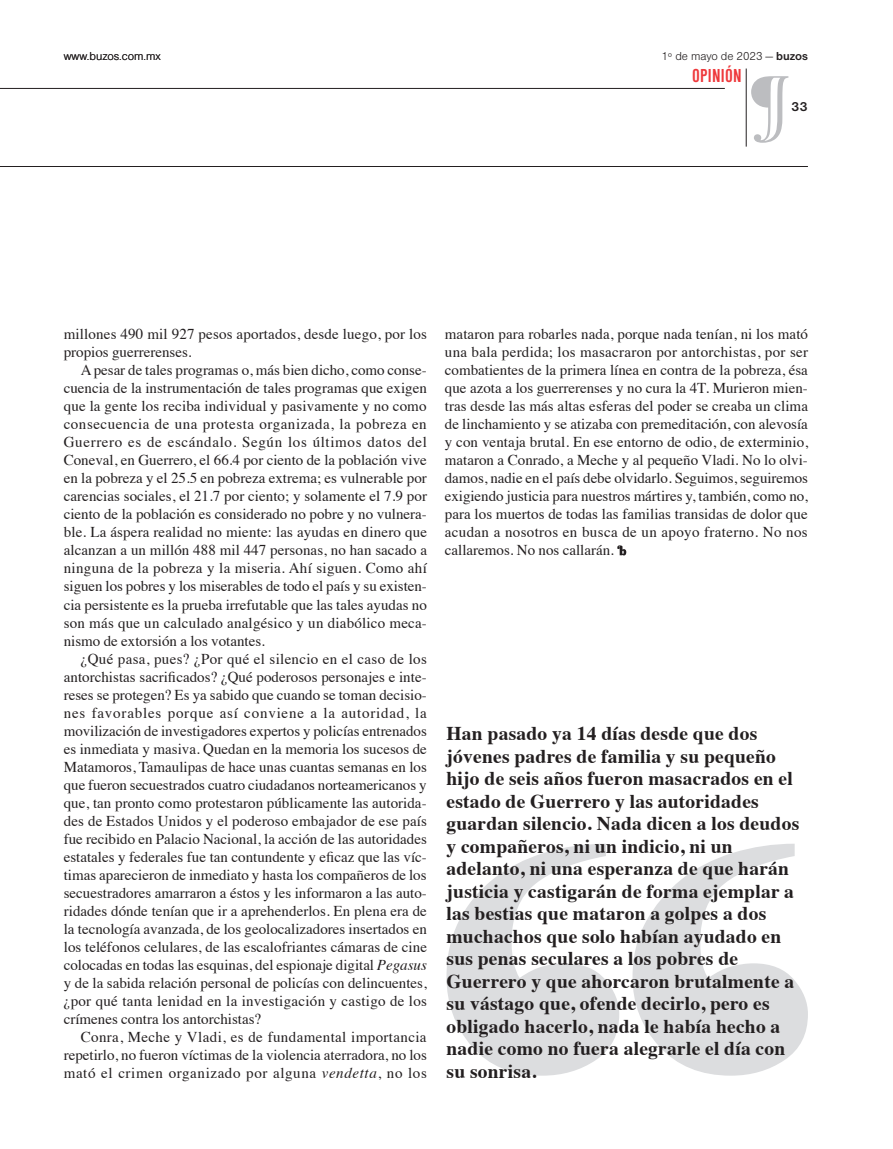
<style>
.page{position:relative;width:893px;height:1149px;background:#fff}
.page>*{position:absolute;margin:0;border:0;box-sizing:border-box;transform-origin:0 0}
.t1{font:700 19.5px/22.5px "Times";letter-spacing:.015em;color:#231f20}
.t2{font:700 condensed 19.5px "Nimbus Sans DOT";letter-spacing:.01em;color:#ee393c}
.t3{font:15px/18px "Times";letter-spacing:.01em;color:#231f20;text-align:justify}
.t4{font:700 13.5px "Nimbus Sans DOT";color:#231f20}
.t5{font:12px "Nimbus Sans DOT Ligh";color:#231f20}
.s1{font-family:"Nimbus Sans DOT";font-weight:700}
.s2{font-style:italic}
</style>
<div class="page">
<hr style="left:0;top:88px;width:725px;height:1px;background:#231f20">
<hr style="left:0;top:166px;width:808px;height:1px;background:#231f20">
<hr style="left:746px;top:68px;width:1px;height:78px;background:#231f20">
<svg style="left:751px;top:76px;width:37px;height:67px"></svg>
<svg style="left:617px;top:545px;width:9px;height:10px"></svg>
<svg style="left:446px;top:844px;width:362px;height:231px;fill:#dcdddf"></svg>
<p class="t5" style="left:64px;top:50px;width:99px">www.buzos.com.mx</p>
<p class="t5" style="left:661px;top:50px;width:148px">1º de mayo de 2023 — <span class="s1">buzos</span></p>
<p class="t4" style="left:791px;top:99px;width:18px">33</p>
<h1 class="t2" style="left:692px;top:65px;width:51px">OPINIÓN</h1>
<p class="t3" style="left:64px;top:324px;width:365px">millones 490 mil 927 pesos aportados, desde luego, por los propios guerrerenses.</p>
<p class="t3" style="left:64px;top:360px;width:365px;text-indent:17px">A pesar de tales programas o, más bien dicho, como conse&shy;cuencia de la instrumentación de tales programas que exigen que la gente los reciba individual y pasivamente y no como consecuencia de una protesta organizada, la pobreza en Guerrero es de escándalo. Según los últimos datos del Coneval, en Guerrero, el 66.4 por ciento de la población vive en la pobreza y el 25.5 en pobreza extrema; es vulnerable por carencias sociales, el 21.7 por ciento; y solamente el 7.9 por ciento de la población es considerado no pobre y no vulnera&shy;ble. La áspera realidad no miente: las ayudas en dinero que alcanzan a un millón 488 mil 447 personas, no han sacado a ninguna de la pobreza y la miseria. Ahí siguen. Como ahí siguen los pobres y los miserables de todo el país y su existen&shy;cia persistente es la prueba irrefutable que las tales ayudas no son más que un calculado analgésico y un diabólico meca&shy;nismo de extorsión a los votantes.</p>
<p class="t3" style="left:64px;top:648px;width:365px;text-indent:17px">¿Qué pasa, pues? ¿Por qué el silencio en el caso de los antorchistas sacrificados? ¿Qué poderosos personajes e inte&shy;reses se protegen? Es ya sabido que cuando se toman decisio&shy;nes favorables porque así conviene a la autoridad, la movilización de investigadores expertos y policías entrenados es inmediata y masiva. Quedan en la memoria los sucesos de Matamoros, Tamaulipas de hace unas cuantas semanas en los que fueron secuestrados cuatro ciudadanos norteamericanos y que, tan pronto como protestaron públicamente las autorida&shy;des de Estados Unidos y el poderoso embajador de ese país fue recibido en Palacio Nacional, la acción de las autoridades estatales y federales fue tan contundente y eficaz que las víc&shy;timas aparecieron de inmediato y hasta los compañeros de los secuestradores amarraron a éstos y les informaron a las auto&shy;ridades dónde tenían que ir a aprehenderlos. En plena era de la tecnología avanzada, de los geolocalizadores insertados en los teléfonos celulares, de las escalofriantes cámaras de cine colocadas en todas las esquinas, del espionaje digital <span class="s2">Pegasus </span>y de la sabida relación personal de policías con delincuentes, ¿por qué tanta lenidad en la investigación y castigo de los crímenes contra los antorchistas?</p>
<p class="t3" style="left:64px;top:1026px;width:365px;text-indent:17px">Conra, Meche y Vladi, es de fundamental importancia repetirlo, no fueron víctimas de la violencia aterradora, no los mató el crimen organizado por alguna <span class="s2">vendetta</span>, no los</p>
<p class="t3" style="left:445px;top:324px;width:365px">mataron para robarles nada, porque nada tenían, ni los mató una bala perdida; los masacraron por antorchistas, por ser combatientes de la primera línea en contra de la pobreza, ésa que azota a los guerrerenses y no cura la 4T. Murieron mien&shy;tras desde las más altas esferas del poder se creaba un clima de linchamiento y se atizaba con premeditación, con alevosía y con ventaja brutal. En ese entorno de odio, de exterminio, mataron a Conrado, a Meche y al pequeño Vladi. No lo olvi&shy;damos, nadie en el país debe olvidarlo. Seguimos, seguiremos exigiendo justicia para nuestros mártires y, también, como no, para los muertos de todas las familias transidas de dolor que acudan a nosotros en busca de un apoyo fraterno. No nos callaremos. No nos callarán.</p>
<p class="t1" style="left:446px;top:720px;width:354px">Han pasado ya 14 días desde que dos jóvenes padres de familia y su pequeño hijo de seis años fueron masacrados en el estado de Guerrero y las autoridades guardan silencio. Nada dicen a los deudos y compañeros, ni un indicio, ni un adelanto, ni una esperanza de que harán justicia y castigarán de forma ejemplar a las bestias que mataron a golpes a dos muchachos que solo habían ayudado en sus penas seculares a los pobres de Guerrero y que ahorcaron brutalmente a su vástago que, ofende decirlo, pero es obligado hacerlo, nada le había hecho a nadie como no fuera alegrarle el día con su sonrisa.</p>
</div>
